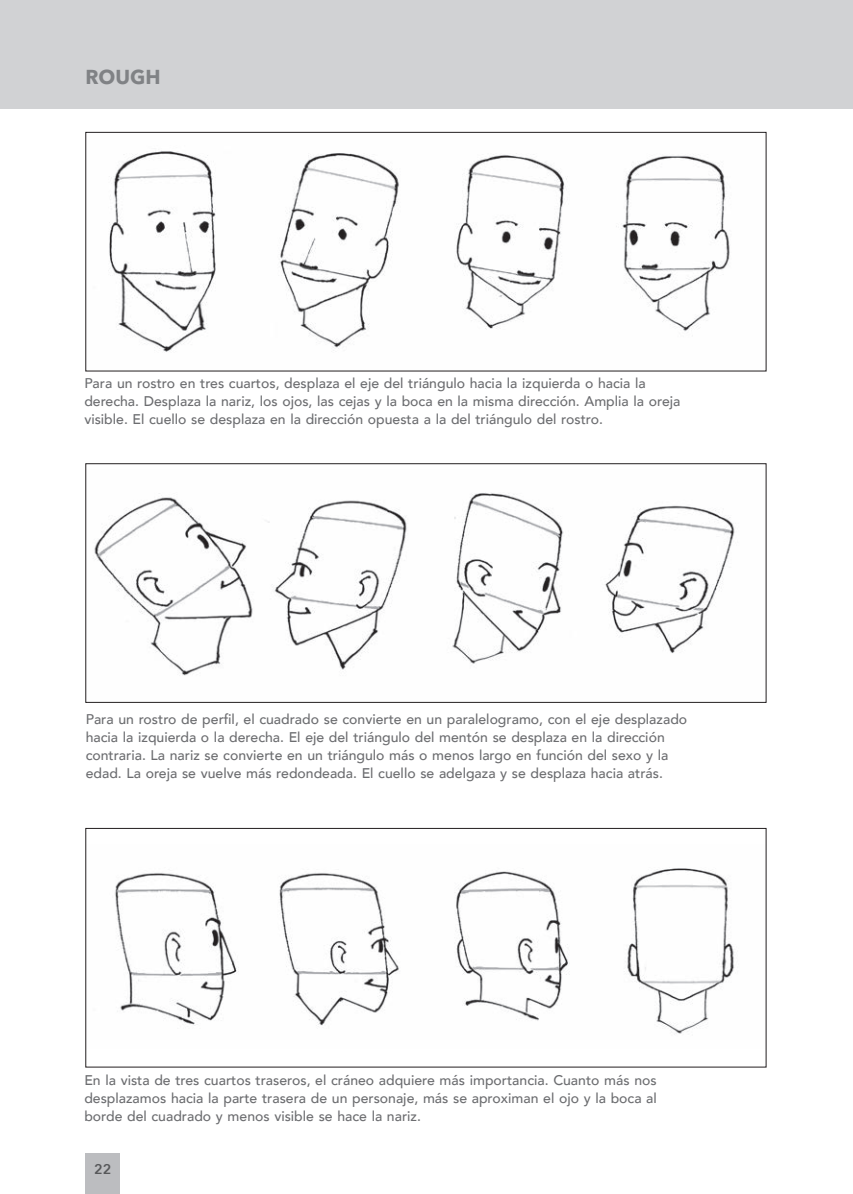
<style>
.page{position:relative;width:853px;height:1194px;background:#fff}
.page>*{position:absolute;margin:0;border:0;box-sizing:border-box;transform-origin:0 0}
.t1{font:700 20px "Avenir Next LT Pro";color:#808285}
.t2{font:500 14px/18px "Avenir";color:#6c6d70}
.t3{font:600 14px "Avenir Next";color:#57585a}
</style>
<div class="page">
<hr style="left:851px;top:0;width:1px;height:108px;background:#d1d2d4">
<div style="left:0;top:0;width:851px;height:108px;background:#d1d2d4"></div>
<div style="left:86px;top:1153px;width:34px;height:40px;background:#bcbdc0"></div>
<img style="left:109px;top:151px;width:621px;height:201px">
<div style="left:85px;top:132px;width:681px;height:239px;border:1px solid #231f20"></div>
<img style="left:94px;top:493px;width:641px;height:183px">
<div style="left:85px;top:463px;width:681px;height:239px;border:1px solid #231f20"></div>
<img style="left:115px;top:868px;width:620px;height:166px">
<div style="left:85px;top:827px;width:681px;height:240px;border:1px solid #231f20"></div>
<h1 class="t1" style="left:85px;top:65px;width:77px">ROUGH</h1>
<p class="t2" style="left:84px;top:373px;width:597px">Para un rostro en tres cuartos, desplaza el eje del triángulo hacia la izquierda o hacia la derecha. Desplaza la nariz, los ojos, las cejas y la boca en la misma dirección. Amplia la oreja visible. El cuello se desplaza en la dirección opuesta a la del triángulo del rostro.</p>
<p class="t2" style="left:86px;top:709px;width:602px">Para un rostro de perfil, el cuadrado se convierte en un paralelogramo, con el eje desplazado hacia la izquierda o la derecha. El eje del triángulo del mentón se desplaza en la dirección contraria. La nariz se convierte en un triángulo más o menos largo en función del sexo y la edad. La oreja se vuelve más redondeada. El cuello se adelgaza y se desplaza hacia atrás.</p>
<p class="t2" style="left:84px;top:1070px;width:574px;text-align:justify">En la vista de tres cuartos traseros, el cráneo adquiere más importancia. Cuanto más nos desplazamos hacia la parte trasera de un personaje, más se aproximan el ojo y la boca al borde del cuadrado y menos visible se hace la nariz.</p>
<p class="t3" style="left:94px;top:1156px;width:19px">22</p>
</div>
